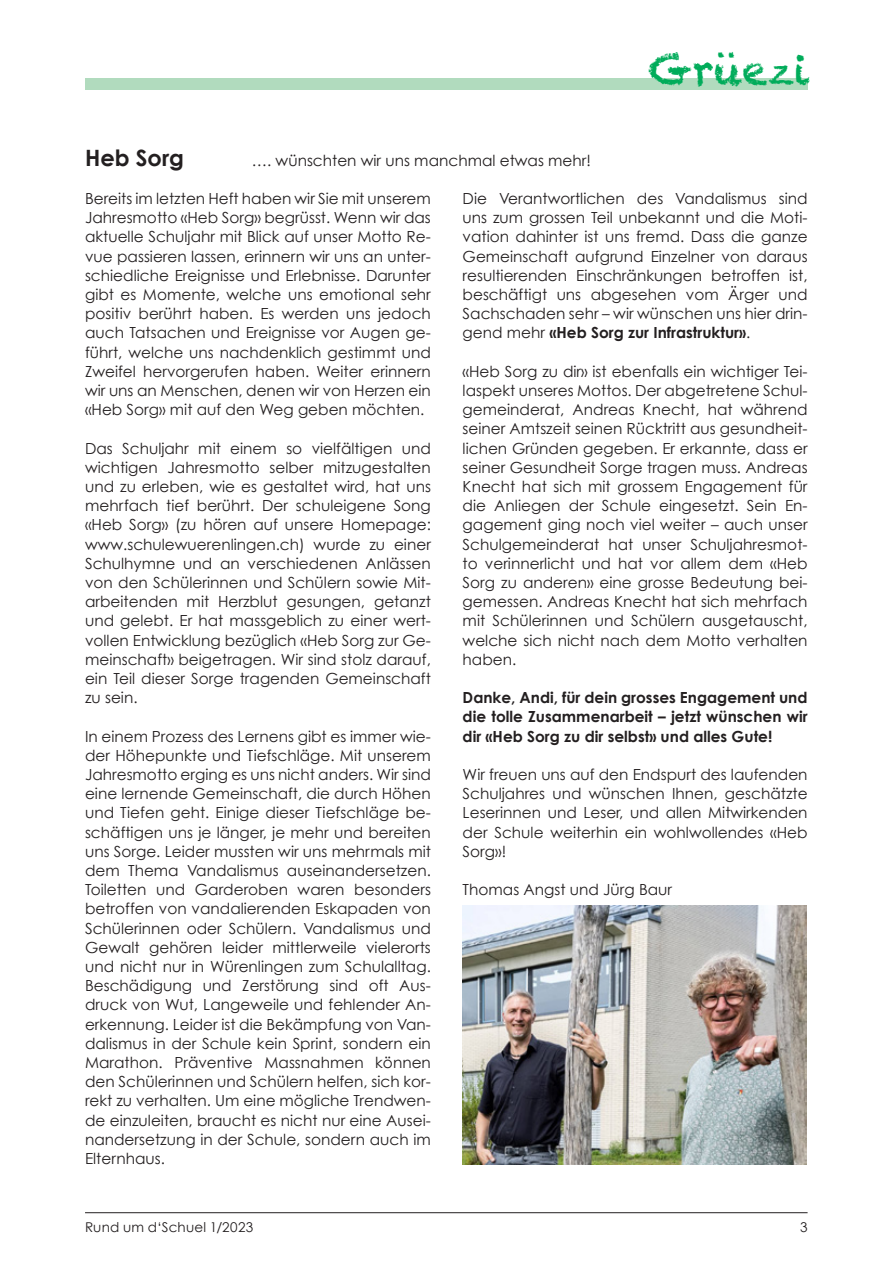
<style>
.page{position:relative;width:893px;height:1263px;background:#fff}
.page>*{position:absolute;margin:0;border:0;box-sizing:border-box;transform-origin:0 0}
.t1{font:42px "Chalkduster";color:#00ac5a;scale:.95 1}
.t2{font:700 22.5px "Century Gothic";color:#231f20}
.t3{font:15.3px/19.2px "Century Gothic";color:#231f20;text-align:justify}
.t4{font:700 15.3px/19.2px "Century Gothic";color:#231f20;text-align:justify}
.t5{font:13.5px "Century Gothic";letter-spacing:.015em;color:#231f20}
.s1{font-weight:700}
</style>
<div class="page">
<hr style="left:85px;top:1212px;width:723px;height:1px;background:#231f20">
<div style="left:85px;top:79px;width:723px;height:11px;background:#b1dbbe"></div>
<img style="left:463px;top:906px;width:344px;height:258px">
<h1 class="t1" style="left:649px;top:45px;width:171px">Grüezi</h1>
<h2 class="t2" style="left:85px;top:143px;width:100px">Heb Sorg</h2>
<p class="t3" style="left:252px;top:150px;width:341px">…. wünschten wir uns manchmal etwas mehr!</p>
<p class="t3" style="left:85px;top:189px;width:347px">Bereits im letzten Heft haben wir Sie mit unserem Jahresmotto «Heb Sorg» begrüsst. Wenn wir das aktuelle Schuljahr mit Blick auf unser Motto Re&shy;vue passieren lassen, erinnern wir uns an unter&shy;schiedliche Ereignisse und Erlebnisse. Darunter gibt es Momente, welche uns emotional sehr positiv berührt haben. Es werden uns jedoch auch Tatsachen und Ereignisse vor Augen ge&shy;führt, welche uns nachdenklich gestimmt und Zweifel hervorgerufen haben. Weiter erinnern wir uns an Menschen, denen wir von Herzen ein «Heb Sorg» mit auf den Weg geben möchten.</p>
<p class="t3" style="left:85px;top:438px;width:347px">Das Schuljahr mit einem so vielfältigen und wichtigen Jahresmotto selber mitzugestalten und zu erleben, wie es gestaltet wird, hat uns mehrfach tief berührt. Der schuleigene Song «Heb Sorg» (zu hören auf unsere Homepage: www.schulewuerenlingen.ch) wurde zu einer Schulhymne und an verschiedenen Anlässen von den Schülerinnen und Schülern sowie Mit&shy;arbeitenden mit Herzblut gesungen, getanzt und gelebt. Er hat massgeblich zu einer wert&shy;vollen Entwicklung bezüglich «Heb Sorg zur Ge&shy;meinschaft» beigetragen. Wir sind stolz darauf, ein Teil dieser Sorge tragenden Gemeinschaft zu sein.</p>
<p class="t3" style="left:85px;top:726px;width:347px">In einem Prozess des Lernens gibt es immer wie&shy;der Höhepunkte und Tiefschläge. Mit unserem Jahresmotto erging es uns nicht anders. Wir sind eine lernende Gemeinschaft, die durch Höhen und Tiefen geht. Einige dieser Tiefschläge be&shy;schäftigen uns je länger, je mehr und bereiten uns Sorge. Leider mussten wir uns mehrmals mit dem Thema Vandalismus auseinandersetzen.<br>Toiletten und Garderoben waren besonders betroffen von vandalierenden Eskapaden von Schülerinnen oder Schülern. Vandalismus und Gewalt gehören leider mittlerweile vielerorts und nicht nur in Würenlingen zum Schulalltag.<br>Beschädigung und Zerstörung sind oft Aus&shy;druck von Wut, Langeweile und fehlender An&shy;erkennung. Leider ist die Bekämpfung von Van&shy;dalismus in der Schule kein Sprint, sondern ein Marathon. Präventive Massnahmen können den Schülerinnen und Schülern helfen, sich kor&shy;rekt zu verhalten. Um eine mögliche Trendwen&shy;de einzuleiten, braucht es nicht nur eine Ausei&shy;nandersetzung in der Schule, sondern auch im Elternhaus.</p>
<p class="t3" style="left:463px;top:189px;width:346px">Die Verantwortlichen des Vandalismus sind uns zum grossen Teil unbekannt und die Moti&shy;vation dahinter ist uns fremd. Dass die ganze Gemeinschaft aufgrund Einzelner von daraus resultierenden Einschränkungen betroffen ist, beschäftigt uns abgesehen vom Ärger und Sachschaden sehr – wir wünschen uns hier drin&shy;gend mehr <span class="s1">«Heb Sorg zur Infrastruktur»</span>.</p>
<p class="t3" style="left:463px;top:361px;width:346px">«Heb Sorg zu dir» ist ebenfalls ein wichtiger Tei&shy;laspekt unseres Mottos. Der abgetretene Schul&shy;gemeinderat, Andreas Knecht, hat während seiner Amtszeit seinen Rücktritt aus gesundheit&shy;lichen Gründen gegeben. Er erkannte, dass er seiner Gesundheit Sorge tragen muss. Andreas Knecht hat sich mit grossem Engagement für die Anliegen der Schule eingesetzt. Sein En&shy;gagement ging noch viel weiter – auch unser Schulgemeinderat hat unser Schuljahresmot&shy;to verinnerlicht und hat vor allem dem «Heb Sorg zu anderen» eine grosse Bedeutung bei&shy;gemessen. Andreas Knecht hat sich mehrfach mit Schülerinnen und Schülern ausgetauscht, welche sich nicht nach dem Motto verhalten haben.</p>
<p class="t4" style="left:463px;top:688px;width:346px">Danke, Andi, für dein grosses Engagement und die tolle Zusammenarbeit – jetzt wünschen wir dir «Heb Sorg zu dir selbst» und alles Gute!</p>
<p class="t3" style="left:463px;top:765px;width:346px">Wir freuen uns auf den Endspurt des laufenden Schuljahres und wünschen Ihnen, geschätzte Leserinnen und Leser, und allen Mitwirkenden der Schule weiterhin ein wohlwollendes «Heb Sorg»!</p>
<p class="t3" style="left:463px;top:880px;width:211px">Thomas Angst und Jürg Baur</p>
<p class="t5" style="left:85px;top:1219px;width:170px">Rund um d‘Schuel 1/2023</p>
<p class="t5" style="left:800px;top:1219px;width:9px">3</p>
</div>
